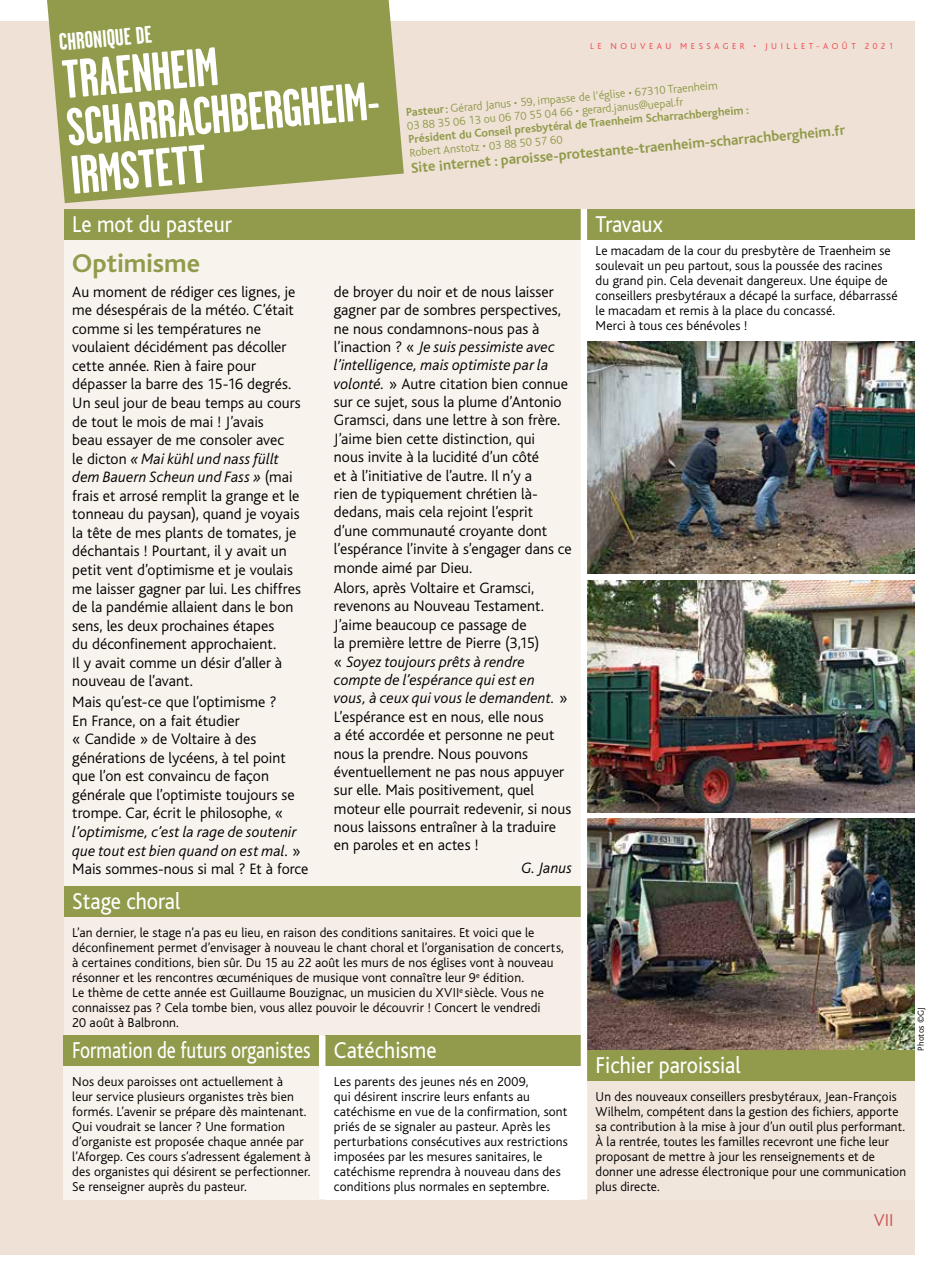
<style>
.page{position:relative;width:936px;height:1276px;background:#fff}
.page>*{position:absolute;margin:0;border:0;box-sizing:border-box;transform-origin:0 0}
.t1{font:700 54px/48px "Garage Gothic";color:#fff}
.t2{font:700 27px "Bliss";letter-spacing:-.005em;color:#919b4b}
.t3{font:24px "Bliss";color:#fff;scale:.9 1}
.t4{font:24px "Bliss";color:#fff;scale:.8 1}
.t5{font:700 24px "Garage Gothic";color:#fff}
.t6{font:300 18px "Bliss";color:#c8514e}
.t7{font:300 15.75px/18.5px "Bliss";color:#000}
.t8{font:italic 300 15.75px/18.6px "Bliss";letter-spacing:.005em;color:#000}
.t9{font:700 15px "Bliss";color:#919b4b}
.t10{font:300 13.5px/15px "Bliss";letter-spacing:.01em;color:#000}
.t11{font:300 12px/13.5px "Bliss";color:#919b4b}
.t12{font:700 12px "Bliss";color:#919b4b}
.t13{font:300 9px "Bliss";letter-spacing:.39em;color:#ef404a}
.t14{font:300 9px "Bliss";letter-spacing:.015em;color:#000}
.s1{font-style:italic}
.s2{font-style:normal}
.s3{font-weight:700}
</style>
<div class="page">
<div style="left:0;top:21px;width:914px;height:1233px;background:#efe1d6"></div>
<svg style="left:47px;top:0;width:357px;height:203px;background:#9ba25a"></svg>
<div style="left:64px;top:209px;width:516px;height:677px;background:#f9f3ee"></div>
<div style="left:64px;top:209px;width:516px;height:30px;background:#919b4b"></div>
<div style="left:587px;top:209px;width:327px;height:841px;background:#fff"></div>
<div style="left:587px;top:209px;width:327px;height:30px;background:#919b4b"></div>
<div style="left:64px;top:886px;width:516px;height:149px;background:#f6ede6"></div>
<div style="left:64px;top:886px;width:516px;height:31px;background:#919b4b"></div>
<div style="left:64px;top:1035px;width:255px;height:164px;background:#f9f3ee"></div>
<div style="left:64px;top:1035px;width:255px;height:31px;background:#919b4b"></div>
<div style="left:325px;top:1035px;width:255px;height:164px;background:#fff"></div>
<div style="left:325px;top:1035px;width:255px;height:31px;background:#919b4b"></div>
<img style="left:587px;top:342px;width:327px;height:232px">
<img style="left:587px;top:580px;width:327px;height:232px">
<img style="left:587px;top:818px;width:327px;height:232px">
<div style="left:587px;top:1050px;width:327px;height:149px;background:#f1e6dc"></div>
<div style="left:587px;top:1050px;width:327px;height:31px;background:#919b4b"></div>
<div style="left:580px;top:209px;width:7px;height:990px;background:#fff"></div>
<div style="left:319px;top:1035px;width:6px;height:164px;background:#fff"></div>
<h3 class="t5" style="left:58px;top:30px;width:94px;rotate:-5deg">CHRONIQUE DE</h3>
<h1 class="t1" style="left:60px;top:56px;width:330px;rotate:-5deg">TRAENHEIM<br>SCHARRACHBERGHEIM-<br>IRMSTETT</h1>
<h3 class="t3" style="left:72px;top:211px;width:179px">Le mot du pasteur</h3>
<h2 class="t2" style="left:72px;top:249px;width:129px">Optimisme</h2>
<p class="t7" style="left:72px;top:282px;width:230px">Au moment de rédiger ces lignes, je me désespérais de la météo. C’était comme si les températures ne voulaient décidément pas décoller cette année. Rien à faire pour dépasser la barre des 15-16 degrés.<br>Un seul jour de beau temps au cours de tout le mois de mai ! J’avais<br>beau essayer de me consoler avec<br>le dicton <span class="s1">« Mai kühl und nass füllt dem Bauern Scheun und Fass »</span> (mai frais et arrosé remplit la grange et le tonneau du paysan), quand je voyais la tête de mes plants de tomates, je déchantais ! Pourtant, il y avait un petit vent d’optimisme et je voulais me laisser gagner par lui. Les chiffres de la pandémie allaient dans le bon sens, les deux prochaines étapes<br>du déconfinement approchaient.<br>Il y avait comme un désir d’aller à nouveau de l’avant.</p>
<p class="t7" style="left:72px;top:693px;width:224px">Mais qu’est-ce que l’optimisme ?<br>En France, on a fait étudier<br>« Candide » de Voltaire à des générations de lycéens, à tel point que l’on est convaincu de façon générale que l’optimiste toujours se trompe. Car, écrit le philosophe, «</p>
<p class="t8" style="left:72px;top:823px;width:238px">l’optimisme, c’est la rage de soutenir que tout est bien quand on est mal. <span class="s2">»<br>Mais sommes-nous si mal ? Et à force</span></p>
<p class="t13" style="left:590px;top:42px;width:305px">LE NOUVEAU MESSAGER • JUILLET-AOÛT 2021</p>
<p class="t11" style="left:405px;top:106px;width:314px;rotate:-5deg"><span class="s3">Pasteur:</span> Gérard Janus • 59, impasse de l’église • 67310 Traenheim<br>03 88 35 06 13 ou 06 70 55 04 66 • gerard.janus@uepal.fr</p>
<p class="t12" style="left:408px;top:133px;width:343px;rotate:-5deg">Président du Conseil presbytéral de Traenheim Scharrachbergheim :</p>
<p class="t9" style="left:410px;top:160px;width:437px;rotate:-5deg">Site internet : paroisse-protestante-traenheim-scharrachbergheim.fr</p>
<p class="t11" style="left:409px;top:146px;width:155px;rotate:-5deg">Robert Anstotz • 03 88 50 57 60</p>
<h3 class="t3" style="left:595px;top:211px;width:76px">Travaux</h3>
<p class="t10" style="left:595px;top:243px;width:303px">Le macadam de la cour du presbytère de Traenheim se soulevait un peu partout, sous la poussée des racines du grand pin. Cela devenait dangereux. Une équipe de conseillers presbytéraux a décapé la surface, débarrassé le macadam et remis à la place du concassé.<br>Merci à tous ces bénévoles !</p>
<p class="t7" style="left:334px;top:283px;width:239px">de broyer du noir et de nous laisser gagner par de sombres perspectives, ne nous condamnons-nous pas à l’inaction ? « <span class="s1">Je suis pessimiste avec l’intelligence, mais optimiste par la volonté.</span> » Autre citation bien connue sur ce sujet, sous la plume d’Antonio Gramsci, dans une lettre à son frère.<br>J’aime bien cette distinction, qui<br>nous invite à la lucidité d’un côté<br>et à l’initiative de l’autre. Il n’y a<br>rien de typiquement chrétien là&shy;dedans, mais cela rejoint l’esprit<br>d’une communauté croyante dont l’espérance l’invite à s’engager dans ce monde aimé par Dieu.</p>
<p class="t7" style="left:334px;top:579px;width:239px">Alors, après Voltaire et Gramsci, revenons au Nouveau Testament.<br>J’aime beaucoup ce passage de<br>la première lettre de Pierre (3,15)<br>« <span class="s1">Soyez toujours prêts à rendre compte de l’espérance qui est en<br>vous, à ceux qui vous le demandent.</span> » L’espérance est en nous, elle nous<br>a été accordée et personne ne peut nous la prendre. Nous pouvons éventuellement ne pas nous appuyer sur elle. Mais positivement, quel moteur elle pourrait redevenir, si nous nous laissons entraîner à la traduire en paroles et en actes !</p>
<p class="t8" style="left:521px;top:859px;width:52px">G. Janus</p>
<h3 class="t3" style="left:72px;top:888px;width:121px">Stage choral</h3>
<p class="t10" style="left:72px;top:925px;width:493px">L’an dernier, le stage n’a pas eu lieu, en raison des conditions sanitaires. Et voici que le déconfinement permet d’envisager à nouveau le chant choral et l’organisation de concerts, à certaines conditions, bien sûr. Du 15 au 22 août les murs de nos églises vont à nouveau résonner et les rencontres œcuméniques de musique vont connaître leur 9<sup>e</sup> édition.<br>Le thème de cette année est Guillaume Bouzignac, un musicien du XVII<sup>e</sup> siècle. Vous ne connaissez pas ? Cela tombe bien, vous allez pouvoir le découvrir ! Concert le vendredi<br>20 août à Balbronn.</p>
<h3 class="t4" style="left:72px;top:1037px;width:299px">Formation de futurs organistes</h3>
<p class="t10" style="left:72px;top:1074px;width:240px">Nos deux paroisses ont actuellement à<br>leur service plusieurs organistes très bien formés. L’avenir se prépare dès maintenant.<br>Qui voudrait se lancer ? Une formation d’organiste est proposée chaque année par l’Aforgep. Ces cours s’adressent également à des organistes qui désirent se perfectionner.<br>Se renseigner auprès du pasteur.</p>
<h3 class="t3" style="left:334px;top:1037px;width:116px">Catéchisme</h3>
<p class="t10" style="left:334px;top:1074px;width:235px">Les parents des jeunes nés en 2009,<br>qui désirent inscrire leurs enfants au catéchisme en vue de la confirmation, sont priés de se signaler au pasteur. Après les perturbations consécutives aux restrictions imposées par les mesures sanitaires, le catéchisme reprendra à nouveau dans des conditions plus normales en septembre.</p>
<h3 class="t3" style="left:595px;top:1052px;width:163px">Fichier paroissial</h3>
<p class="t10" style="left:595px;top:1089px;width:312px">Un des nouveaux conseillers presbytéraux, Jean-François Wilhelm, compétent dans la gestion des fichiers, apporte sa contribution à la mise à jour d’un outil plus performant.<br>À la rentrée, toutes les familles recevront une fiche leur proposant de mettre à jour les renseignements et de donner une adresse électronique pour une communication plus directe.</p>
<p class="t6" style="left:873px;top:1210px;width:21px">VII</p>
<p class="t14" style="left:915px;top:1050px;width:45px;rotate:-90deg">Photos ©GJ</p>
</div>
